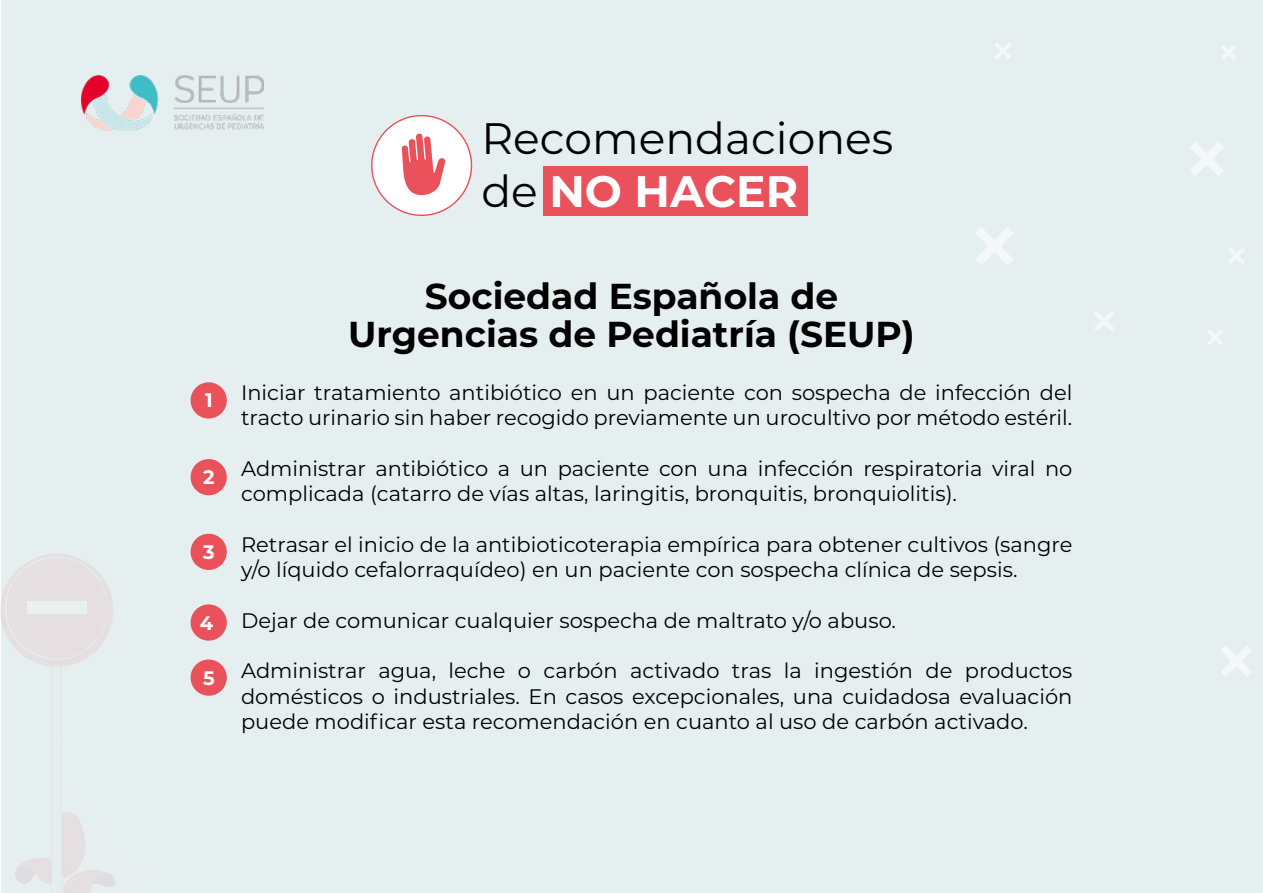
<style>
.page{position:relative;width:1263px;height:893px;background:#fff}
.page>*{position:absolute;margin:0;border:0;box-sizing:border-box;transform-origin:0 0}
.t1{font:43.95px/52.8px "Montserrat";color:#000}
.t2{font:700 36px/38px "Montserrat";color:#000;text-align:center}
.t3{font:21px/25.2px "Montserrat";color:#000}
.t4{font:700 19.5px "Montserrat";color:#fff}
.s1{font-weight:700;color:#fff}
</style>
<div class="page">
<div style="left:1px;top:0;width:1262px;height:893px;background:#e6eff0"></div>
<svg style="left:1221px;top:646px;width:31px;height:30px"></svg>
<svg style="left:976px;top:227px;width:37px;height:38px"></svg>
<svg style="left:1094px;top:311px;width:20px;height:20px"></svg>
<svg style="left:1190px;top:142px;width:33px;height:34px"></svg>
<svg style="left:1228px;top:248px;width:17px;height:16px"></svg>
<svg style="left:995px;top:43px;width:16px;height:16px"></svg>
<svg style="left:1208px;top:330px;width:14px;height:15px"></svg>
<svg style="left:1221px;top:45px;width:15px;height:15px"></svg>
<div style="left:543px;top:167px;width:264px;height:49px;background:#e9515b"></div>
<svg style="left:371px;top:114px;width:102px;height:102px"></svg>
<svg style="left:5px;top:556px;width:111px;height:337px"></svg>
<div style="left:27px;top:602px;width:59px;height:12px;background:#e8f0f1"></div>
<div style="left:191px;top:382px;width:36px;height:37px;background:#e9515b;border-radius:50%"></div>
<div style="left:191px;top:459px;width:36px;height:36px;background:#e9515b;border-radius:50%"></div>
<div style="left:191px;top:534px;width:36px;height:36px;background:#e9515b;border-radius:50%"></div>
<div style="left:191px;top:604px;width:36px;height:37px;background:#e9515b;border-radius:50%"></div>
<div style="left:191px;top:659px;width:36px;height:37px;background:#e9515b;border-radius:50%"></div>
<img style="left:81px;top:75px;width:183px;height:56px">
<h1 class="t1" style="left:481px;top:111px;width:413px">Recomendaciones de <span class="s1">NO HACER</span></h1>
<p class="t4" style="left:205px;top:386px;width:9px">1</p>
<p class="t4" style="left:203px;top:463px;width:13px">2</p>
<p class="t4" style="left:203px;top:538px;width:13px">3</p>
<p class="t4" style="left:200px;top:608px;width:15px">4</p>
<p class="t4" style="left:203px;top:664px;width:13px">5</p>
<h2 class="t2" style="left:348px;top:275px;width:568px">Sociedad Española de<br>Urgencias de Pediatría (SEUP)</h2>
<p class="t3" style="left:241px;top:379px;width:833px">Iniciar tratamiento antibiótico en un paciente con sospecha de infección del tracto urinario sin haber recogido previamente un urocultivo por método estéril.</p>
<p class="t3" style="left:241px;top:455px;width:833px">Administrar antibiótico a un paciente con una infección respiratoria viral no complicada (catarro de vías altas, laringitis, bronquitis, bronquiolitis).</p>
<p class="t3" style="left:241px;top:531px;width:833px">Retrasar el inicio de la antibioticoterapia empírica para obtener cultivos (sangre y/o líquido cefalorraquídeo) en un paciente con sospecha clínica de sepsis.</p>
<p class="t3" style="left:241px;top:607px;width:656px">Dejar de comunicar cualquier sospecha de maltrato y/o abuso.</p>
<p class="t3" style="left:241px;top:658px;width:833px;text-align:justify">Administrar agua, leche o carbón activado tras la ingestión de productos domésticos o industriales. En casos excepcionales, una cuidadosa evaluación puede modificar esta recomendación en cuanto al uso de carbón activado.</p>
</div>
